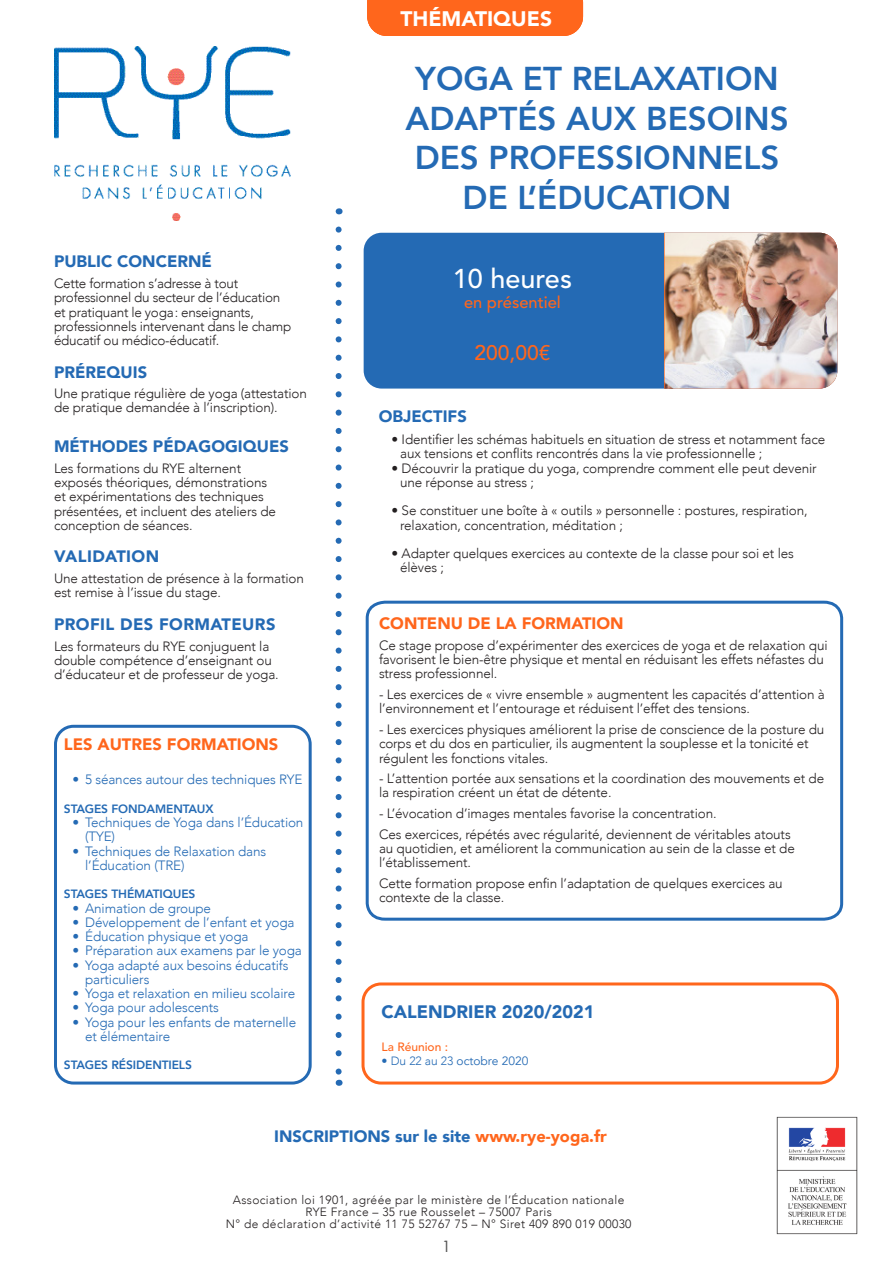
<style>
.page{position:relative;width:893px;height:1263px;background:#fff}
.page>*{position:absolute;margin:0;border:0;box-sizing:border-box;transform-origin:0 0}
.t1{font:800 33px "Avenir";color:#246ab4}
.t2{font:500 27px "Avenir LT Std";color:#fff}
.T1{font:900 21px "Avenir";color:#fff}
.t3{font:500 21px "Avenir LT Std";color:#ff661c}
.t4{font:900 18px "Avenir";color:#246ab4}
.T1-2{font:900 16.5px "Avenir";color:#246ab4}
.t5{font:900 16.5px "Avenir";color:#ff661c}
.T1-3{font:900 16.5px "Avenir";letter-spacing:.025em;color:#246ab4}
.t6{font:500 16.5px "Avenir LT Std";color:#ff661c}
.t7{font:15px "Futura Std";color:#535353}
.TC{font:300 13.5px/14.2px "Avenir";letter-spacing:-.01em;color:#231f20}
.TCpuce{font:300 13.5px/14.2px "Avenir";letter-spacing:-.01em;color:#231f20}
.t8{font:300 13.5px/14.2px "Avenir";letter-spacing:-.01em;color:#246ab4}
.t9{font:300 12px "Avenir";letter-spacing:.03em;color:#231f20}
.t10{font:800 12px "Avenir";letter-spacing:-.01em;color:#246ab4}
.t11{font:12px "Avenir";color:#246ab4}
.t12{font:500 12px "Avenir LT Std";color:#ff661c}
.s1{font-weight:300}
.s2{color:#ff661c}
</style>
<div class="page">
<img style="left:54px;top:47px;width:237px;height:173px">
<svg style="left:365px;top:600px;width:479px;height:321px"></svg>
<svg style="left:336px;top:229px;width:6px;height:845px"></svg>
<div style="left:364px;top:233px;width:473px;height:156px;background:#246ab4;border-radius:18px"></div>
<img style="left:665px;top:233px;width:172px;height:156px">
<div style="left:361px;top:982px;width:478px;height:102px;border:3px solid #ff661c;border-radius:18px"></div>
<div style="left:54px;top:725px;width:258px;height:359px;border:3px solid #246ab4;border-radius:18px"></div>
<img style="left:776px;top:1116px;width:82px;height:119px">
<div style="left:367px;top:0;width:216px;height:36px;background:#ff661c"></div>
<p class="T1" style="left:400px;top:0;width:153px">THÉMATIQUES</p>
<p class="T1" style="left:384px;top:0;width:187px">FONDAMENTAUX</p>
<p class="T1-2" style="left:54px;top:247px;width:159px">PUBLIC CONCERNÉ</p>
<p class="TC" style="left:54px;top:276px;width:239px">Cette formation s’adresse à tout professionnel du secteur de l’éducation et pratiquant le yoga: enseignants, professionnels intervenant dans le champ éducatif ou médico-éducatif.</p>
<p class="T1-2" style="left:54px;top:358px;width:95px">PRÉREQUIS</p>
<p class="TC" style="left:54px;top:386px;width:254px">Une pratique régulière de yoga (attestation de pratique demandée à l’inscription).</p>
<p class="T1-2" style="left:54px;top:432px;width:236px">MÉTHODES PÉDAGOGIQUES</p>
<p class="TC" style="left:54px;top:461px;width:223px">Les formations du RYE alternent exposés théoriques, démonstrations et expérimentations des techniques présentées, et incluent des ateliers de conception de séances.</p>
<p class="T1-3" style="left:54px;top:542px;width:107px">VALIDATION</p>
<p class="TC" style="left:54px;top:571px;width:251px">Une attestation de présence à la formation est remise à l’issue du stage.</p>
<p class="T1-3" style="left:54px;top:610px;width:223px">PROFIL DES FORMATEURS</p>
<p class="TC" style="left:54px;top:639px;width:226px">Les formateurs du RYE conjuguent la double compétence d’enseignant ou d’éducateur et de professeur de yoga.</p>
<p class="t5" style="left:64px;top:730px;width:216px">LES AUTRES FORMATIONS</p>
<p class="t8" style="left:72px;top:773px;width:232px">• 5 séances autour des techniques RYE</p>
<p class="t10" style="left:64px;top:799px;width:151px">STAGES FONDAMENTAUX</p>
<p class="t8" style="left:85px;top:815px;width:220px;text-indent:-13px">• Techniques de Yoga dans l’Éducation (TYE)</p>
<p class="t8" style="left:85px;top:844px;width:183px;text-indent:-13px">• Techniques de Relaxation dans l’Éducation (TRE)</p>
<p class="t10" style="left:64px;top:885px;width:133px">STAGES THÉMATIQUES</p>
<p class="t8" style="left:72px;top:901px;width:140px">• Animation de groupe</p>
<p class="t8" style="left:72px;top:915px;width:224px">• Développement de l’enfant et yoga</p>
<p class="t8" style="left:72px;top:929px;width:178px">• Éducation physique et yoga</p>
<p class="t8" style="left:72px;top:944px;width:231px">• Préparation aux examens par le yoga</p>
<p class="t8" style="left:85px;top:958px;width:205px;text-indent:-13px">• Yoga adapté aux besoins éducatifs particuliers</p>
<p class="t8" style="left:72px;top:986px;width:224px">• Yoga et relaxation en milieu scolaire</p>
<p class="t8" style="left:72px;top:1001px;width:148px">• Yoga pour adolescents</p>
<p class="t8" style="left:85px;top:1015px;width:213px;text-indent:-13px">• Yoga pour les enfants de maternelle et élémentaire</p>
<p class="t10" style="left:64px;top:1056px;width:130px">STAGES RÉSIDENTIELS</p>
<p class="t1" style="left:415px;top:53px;width:365px">YOGA ET RELAXATION</p>
<p class="t1" style="left:406px;top:92px;width:385px">ADAPTÉS AUX BESOINS</p>
<p class="t1" style="left:415px;top:132px;width:366px">DES PROFESSIONNELS</p>
<p class="t1" style="left:463px;top:172px;width:270px">DE L’ÉDUCATION</p>
<p class="t2" style="left:453px;top:263px;width:121px">10 heures</p>
<p class="t6" style="left:464px;top:292px;width:98px">en présentiel</p>
<p class="t3" style="left:474px;top:341px;width:77px">200,00€</p>
<p class="T1-2" style="left:379px;top:402px;width:89px">OBJECTIFS</p>
<p class="TCpuce" style="left:400px;top:432px;width:427px;text-indent:-9px">• Identifier les schémas habituels en situation de stress et notamment face aux tensions et conflits rencontrés dans la vie professionnelle ;</p>
<p class="TCpuce" style="left:400px;top:461px;width:418px;text-indent:-9px">• Découvrir la pratique du yoga, comprendre comment elle peut devenir une réponse au stress ;</p>
<p class="TCpuce" style="left:400px;top:503px;width:409px;text-indent:-9px">• Se constituer une boîte à « outils » personnelle : postures, respiration, relaxation, concentration, méditation ;</p>
<p class="TCpuce" style="left:400px;top:546px;width:395px;text-indent:-9px">• Adapter quelques exercices au contexte de la classe pour soi et les élèves ;</p>
<p class="t5" style="left:379px;top:609px;width:246px">CONTENU DE LA FORMATION</p>
<p class="TC" style="left:379px;top:638px;width:450px">Ce stage propose d’expérimenter des exercices de yoga et de relaxation qui favorisent le bien-être physique et mental en réduisant les effets néfastes du stress professionnel.</p>
<p class="TC" style="left:379px;top:687px;width:447px">- Les exercices de « vivre ensemble » augmentent les capacités d’attention à l’environnement et l’entourage et réduisent l’effet des tensions.</p>
<p class="TC" style="left:379px;top:722px;width:447px">- Les exercices physiques améliorent la prise de conscience de la posture du corps et du dos en particulier, ils augmentent la souplesse et la tonicité et régulent les fonctions vitales.</p>
<p class="TC" style="left:379px;top:771px;width:447px">- L’attention portée aux sensations et la coordination des mouvements et de la respiration créent un état de détente.</p>
<p class="TC" style="left:379px;top:806px;width:339px">- L’évocation d’images mentales favorise la concentration.</p>
<p class="TC" style="left:379px;top:827px;width:417px">Ces exercices, répétés avec régularité, deviennent de véritables atouts au quotidien, et améliorent la communication au sein de la classe et de l’établissement.</p>
<p class="TC" style="left:379px;top:876px;width:405px">Cette formation propose enfin l’adaptation de quelques exercices au contexte de la classe.</p>
<p class="t4" style="left:382px;top:996px;width:214px">CALENDRIER 2020/2021</p>
<p class="t12" style="left:382px;top:1039px;width:68px">La Réunion :</p>
<p class="t11" style="left:382px;top:1054px;width:148px"><span class="s1">• Du 22 au 23</span> octobre 2020</p>
<p class="T1-2" style="left:274px;top:1122px;width:334px">INSCRIPTIONS sur le site <span class="s2">www.rye-yoga.fr</span></p>
<p class="t9" style="left:233px;top:1193px;width:393px">Association loi 1901, agréée par le ministère de l’Éducation nationale</p>
<p class="t9" style="left:305px;top:1205px;width:248px">RYE France – 35 rue Rousselet – 75007 Paris</p>
<p class="t9" style="left:226px;top:1217px;width:407px">N° de déclaration d’activité 11 75 52767 75 – N° Siret 409 890 019 00030</p>
<p class="t7" style="left:442px;top:1237px;width:11px">1</p>
</div>
